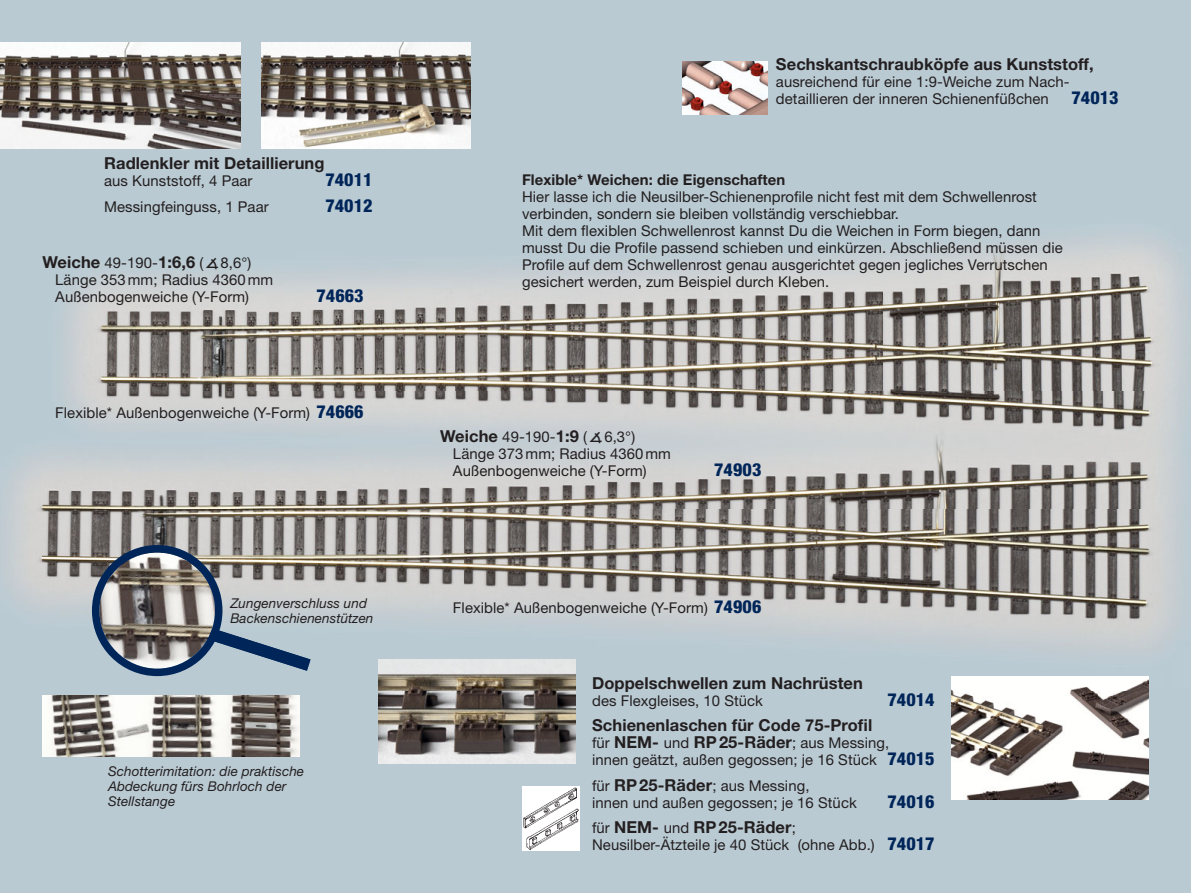
<style>
.page{position:relative;width:1191px;height:893px;background:#bacad3}
.page>*{position:absolute;margin:0;border:0;box-sizing:border-box;transform-origin:0 0}
.t1{font:18px "Halvetica Neue LT Pro Hv Cn";letter-spacing:.005em;color:#002559}
.t2{font:16.5px "Halvetica Neue LT Pro Bd";letter-spacing:.005em;color:#231f20}
.t3{font:14.85px/17px "Halvetica Neue LT Pro Roman";letter-spacing:.005em;color:#231f20}
.t4{font:14.85px "Halvetica Neue LT Pro Bd";letter-spacing:.005em;color:#231f20}
.t5{font:13.5px/15px "Halvetica Neue LT Pro It";letter-spacing:.005em;color:#231f20}
.s1{font-family:"Halvetica Neue LT Pro Bd";font-size:16.5px}
.s2{font-family:"Halvetica Neue LT Pro Hv Cn";font-size:18px;color:#002559}
.s3{font-family:"Halvetica Neue LT Pro Roman";font-size:14.85px}
</style>
<div class="page">
<img style="left:951px;top:690px;width:197px;height:109px">
<img style="left:378px;top:690px;width:198px;height:74px">
<img style="left:43px;top:695px;width:256px;height:62px">
<img style="left:6px;top:464px;width:36px;height:142px">
<img style="left:42px;top:508px;width:1056px;height:182px">
<img style="left:1098px;top:508px;width:79px;height:182px">
<div style="left:951px;top:676px;width:197px;height:14px;background:#fffffd"></div>
<img style="left:29px;top:238px;width:1155px;height:270px">
<img style="left:261px;top:43px;width:210px;height:106px">
<img style="left:0;top:43px;width:240px;height:106px">
<img style="left:682px;top:61px;width:85px;height:54px">
<img style="left:522px;top:786px;width:57px;height:64px">
<svg style="left:92px;top:545px;width:218px;height:131px"></svg>
<svg style="left:589px;top:432px;width:12px;height:11px"></svg>
<svg style="left:206px;top:257px;width:12px;height:12px"></svg>
<p class="t2" style="left:104px;top:157px;width:222px">Radlenkler mit Detaillierung</p>
<p class="t3" style="left:104px;top:174px;width:150px">aus Kunststoff, 4 Paar</p>
<p class="t1" style="left:325px;top:169px;width:49px">74011</p>
<p class="t3" style="left:104px;top:199px;width:166px">Messingfeinguss, 1 Paar</p>
<p class="t1" style="left:325px;top:195px;width:49px">74012</p>
<p class="t3" style="left:55px;top:255px;width:219px;text-indent:-13px"><span class="s1">Weiche</span> 49-190-<span class="s1">1:6,6</span> ( 8,6°)<br>Länge 353mm; Radius 4360mm<br>Außenbogenweiche (Y-Form)</p>
<p class="t1" style="left:316px;top:285px;width:49px">74663</p>
<p class="t3" style="left:55px;top:406px;width:310px">Flexible* Außenbogenweiche (Y-Form) <span class="s2">74666</span></p>
<p class="t5" style="left:230px;top:597px;width:145px">Zungenverschluss und<br>Backenschienenstützen</p>
<p class="t5" style="left:108px;top:765px;width:198px">Schotterimitation: die praktische<br>Abdeckung fürs Bohrloch der<br>Stellstange</p>
<p class="t2" style="left:776px;top:58px;width:319px">Sechskantschraubköpfe aus Kunststoff,</p>
<p class="t3" style="left:776px;top:74px;width:295px">ausreichend für eine 1:9-Weiche zum Nach&shy;detaillieren der inneren Schienenfüßchen</p>
<p class="t1" style="left:1071px;top:87px;width:49px">74013</p>
<p class="t4" style="left:522px;top:174px;width:265px">Flexible* Weichen: die Eigenschaften</p>
<p class="t3" style="left:522px;top:190px;width:542px">Hier lasse ich die Neusilber-Schienenprofile nicht fest mit dem Schwellen rost verbinden, sondern sie bleiben vollständig verschiebbar.<br>Mit dem flexiblen Schwellenrost kannst Du die Weichen in Form biegen, dann musst Du die Profile passend schieben und einkürzen. Abschließend müssen die Profile auf dem Schwellenrost genau ausgerichtet gegen jegliches Verrutschen gesichert werden, zum Beispiel durch Kleben.</p>
<p class="t3" style="left:453px;top:430px;width:219px;text-indent:-13px"><span class="s1">Weiche</span> 49-190-<span class="s1">1:9</span> ( 6,3°)<br>Länge 373mm; Radius 4360mm<br>Außenbogenweiche (Y-Form)</p>
<p class="t1" style="left:714px;top:459px;width:49px">74903</p>
<p class="t3" style="left:453px;top:600px;width:310px">Flexible* Außenbogenweiche (Y-Form) <span class="s2">74906</span></p>
<p class="t2" style="left:592px;top:677px;width:272px">Doppelschwellen zum Nachrüsten</p>
<p class="t3" style="left:592px;top:693px;width:172px">des Flexgleises, 10 Stück</p>
<p class="t1" style="left:887px;top:689px;width:49px">74014</p>
<p class="t2" style="left:592px;top:719px;width:282px">Schienenlaschen für Code 75-Profil</p>
<p class="t3" style="left:592px;top:736px;width:344px">für <span class="s1">NEM-</span> und <span class="s1">RP25-Räder</span>; aus Messing,<br>innen geätzt, außen gegossen; je 16 Stück <span class="s2">74015</span></p>
<p class="t3" style="left:592px;top:778px;width:266px">für <span class="s1">RP25-Räder</span>; aus Messing,<br>innen und außen gegossen; je 16 Stück</p>
<p class="t1" style="left:887px;top:791px;width:49px">74016</p>
<p class="t2" style="left:592px;top:821px;width:205px"><span class="s3">für</span> NEM- <span class="s3">und</span> RP25-Räder<span class="s3">;</span></p>
<p class="t3" style="left:592px;top:838px;width:344px">Neusilber-Ätzteile je 40 Stück (ohne Abb.) <span class="s2">74017</span></p>
</div>
